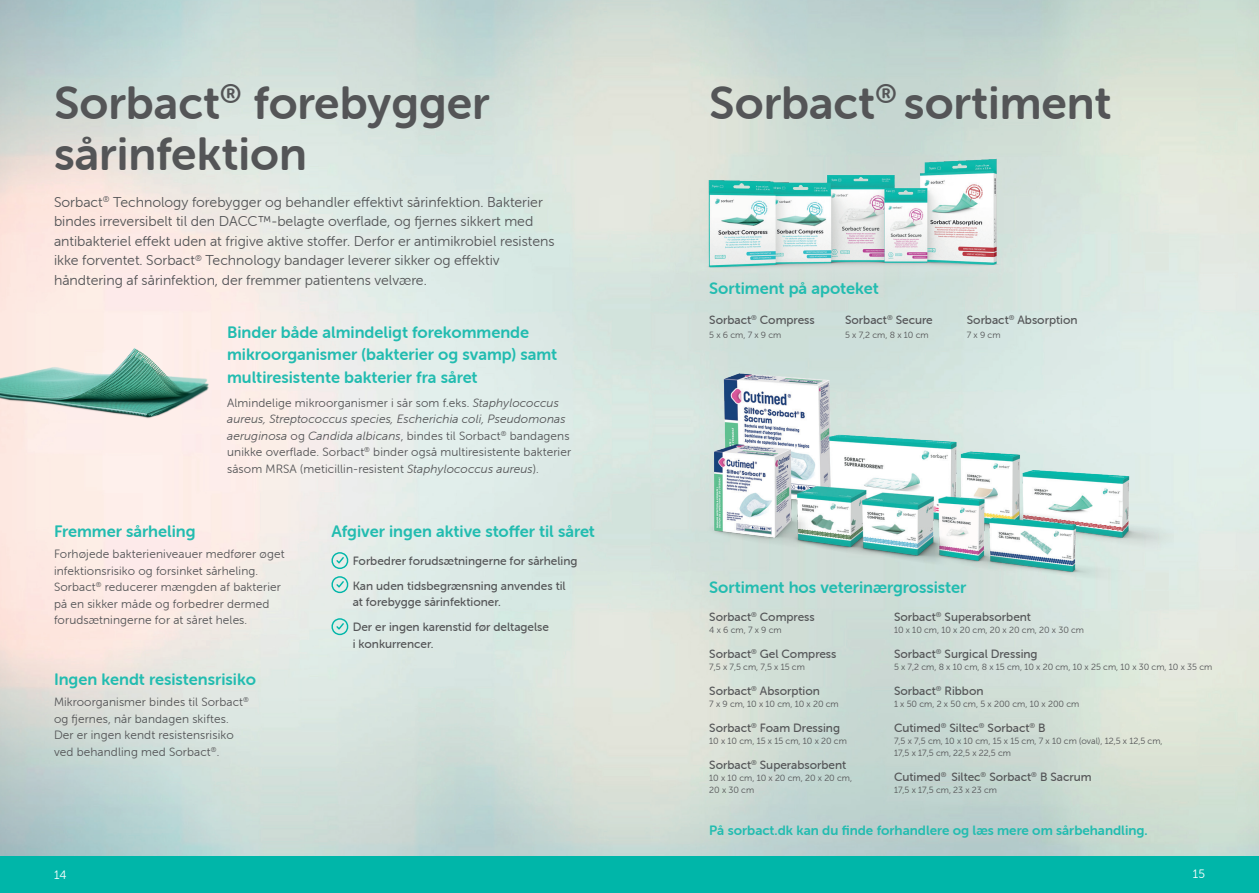
<style>
.page{position:relative;width:1259px;height:893px;background:#fff}
.page>*{position:absolute;margin:0;border:0;box-sizing:border-box;transform-origin:0 0}
.t1{font:46.5px/51px "Museo Sans Rounded 700";color:#545557}
.t2{font:16.5px/22.5px "Museo Sans Rounded 700";color:#22bcb0}
.t3{font:14.25px/19.5px "Museo Sans Rounded 300";color:#545557}
.t4{font:13.5px "Museo Sans Rounded 700";color:#22bcb0}
.t5{font:12.15px "Museo Sans Rounded 300";color:#fff}
.t6{font:12px/16.5px "Museo Sans Rounded 300";letter-spacing:.01em;color:#545557}
.t7{font:12px/25px "Museo Sans Rounded 500";color:#545557}
.t8{font:9px/12px "Museo Sans Rounded 300";color:#545557}
.s1{font-style:italic}
</style>
<div class="page">
<img style="left:0;top:0;width:1259px;height:857px">
<img style="left:0;top:325px;width:214px;height:127px">
<svg style="left:331px;top:552px;width:18px;height:17px"></svg>
<svg style="left:331px;top:576px;width:18px;height:17px"></svg>
<svg style="left:331px;top:618px;width:18px;height:17px"></svg>
<img style="left:689px;top:349px;width:484px;height:272px">
<img style="left:692px;top:108px;width:326px;height:172px">
<div style="left:0;top:857px;width:1259px;height:36px;background:#00b6a9"></div>
<h1 class="t1" style="left:54px;top:77px;width:437px">Sorbact<sup>®</sup> forebygger sårinfektion</h1>
<p class="t3" style="left:54px;top:192px;width:502px">Sorbact<sup>®</sup> Technology forebygger og behandler effektivt sårinfektion. Bakterier bindes irreversibelt til den DACC™-belagte overflade, og fjernes sikkert med antibakteriel effekt uden at frigive aktive stoffer. Derfor er antimikrobiel resistens ikke forventet. Sorbact<sup>®</sup> Technology bandager leverer sikker og effektiv håndtering af sårinfektion, der fremmer patientens velvære.</p>
<h2 class="t2" style="left:227px;top:321px;width:331px">Binder både almindeligt forekommende mikroorganismer (bakterier og svamp) samt multiresistente bakterier fra såret</h2>
<p class="t6" style="left:227px;top:394px;width:345px">Almindelige mikroorganismer i sår som f.eks. <span class="s1">Staphylococcus aureus, Streptococcus species, Escherichia coli, Pseudomonas aeruginosa</span> og <span class="s1">Candida albicans</span>, bindes til Sorbact<sup>®</sup> bandagens unikke overflade. Sorbact<sup>®</sup> binder også multiresistente bakterier såsom MRSA (meticillin-resistent <span class="s1">Staphylococcus aureus</span>).</p>
<h2 class="t2" style="left:54px;top:520px;width:143px">Fremmer sårheling</h2>
<h2 class="t2" style="left:331px;top:520px;width:265px">Afgiver ingen aktive stoffer til såret</h2>
<p class="t6" style="left:54px;top:546px;width:232px">Forhøjede bakterieniveauer medfører øget infektionsrisiko og forsinket sårheling.<br>Sorbact<sup>®</sup> reducerer mængden af bakterier på en sikker måde og forbedrer dermed forudsætningerne for at såret heles.</p>
<h2 class="t2" style="left:54px;top:668px;width:203px">Ingen kendt resistensrisiko</h2>
<p class="t6" style="left:54px;top:694px;width:196px">Mikroorganismer bindes til Sorbact<sup>® </sup>og fjernes, når bandagen skiftes.<br>Der er ingen kendt resistensrisiko ved behandling med Sorbact<sup>®</sup>.</p>
<p class="t7" style="left:353px;top:548px;width:226px">Forbedrer forudsætningerne for sårheling<br>Kan uden tidsbegrænsning anvendes til</p>
<p class="t7" style="left:353px;top:590px;width:198px">at forebygge sårinfektioner.<br>Der er ingen karenstid før deltagelse</p>
<p class="t7" style="left:353px;top:631px;width:82px">i konkurrencer.</p>
<h1 class="t1" style="left:709px;top:77px;width:404px">Sorbact<sup>®</sup> sortiment</h1>
<h2 class="t2" style="left:709px;top:277px;width:171px">Sortiment på apoteket</h2>
<p class="t7" style="left:709px;top:307px;width:107px">Sorbact<sup>®</sup> Compress</p>
<p class="t8" style="left:709px;top:329px;width:74px">5 x 6 cm, 7 x 9 cm</p>
<p class="t7" style="left:845px;top:307px;width:89px">Sorbact<sup>®</sup> Secure</p>
<p class="t8" style="left:845px;top:329px;width:85px">5 x 7,2 cm, 8 x 10 cm</p>
<p class="t7" style="left:967px;top:307px;width:112px">Sorbact<sup>®</sup> Absorption</p>
<p class="t8" style="left:967px;top:329px;width:35px">7 x 9 cm</p>
<h2 class="t2" style="left:709px;top:576px;width:259px">Sortiment hos veterinærgrossister</h2>
<p class="t7" style="left:709px;top:604px;width:107px">Sorbact<sup>®</sup> Compress</p>
<p class="t8" style="left:709px;top:624px;width:74px">4 x 6 cm, 7 x 9 cm</p>
<p class="t7" style="left:709px;top:641px;width:129px">Sorbact<sup>®</sup> Gel Compress</p>
<p class="t8" style="left:709px;top:661px;width:97px">7,5 x 7,5 cm, 7,5 x 15 cm</p>
<p class="t7" style="left:709px;top:678px;width:112px">Sorbact<sup>®</sup> Absorption</p>
<p class="t8" style="left:709px;top:698px;width:131px">7 x 9 cm, 10 x 10 cm, 10 x 20 cm</p>
<p class="t7" style="left:709px;top:715px;width:132px">Sorbact<sup>®</sup> Foam Dressing</p>
<p class="t8" style="left:709px;top:735px;width:139px">10 x 10 cm, 15 x 15 cm, 10 x 20 cm</p>
<p class="t7" style="left:709px;top:752px;width:138px">Sorbact<sup>®</sup> Superabsorbent</p>
<p class="t8" style="left:709px;top:772px;width:144px">10 x 10 cm, 10 x 20 cm, 20 x 20 cm,<br>20 x 30 cm</p>
<p class="t7" style="left:894px;top:604px;width:138px">Sorbact<sup>®</sup> Superabsorbent</p>
<p class="t8" style="left:894px;top:624px;width:192px">10 x 10 cm, 10 x 20 cm, 20 x 20 cm, 20 x 30 cm</p>
<p class="t7" style="left:894px;top:641px;width:145px">Sorbact<sup>®</sup> Surgical Dressing</p>
<p class="t8" style="left:894px;top:661px;width:320px">5 x 7,2 cm, 8 x 10 cm, 8 x 15 cm, 10 x 20 cm, 10 x 25 cm, 10 x 30 cm, 10 x 35 cm</p>
<p class="t7" style="left:894px;top:678px;width:91px">Sorbact<sup>®</sup> Ribbon</p>
<p class="t8" style="left:894px;top:698px;width:187px">1 x 50 cm, 2 x 50 cm, 5 x 200 cm, 10 x 200 cm</p>
<p class="t7" style="left:894px;top:715px;width:153px">Cutimed<sup>®</sup> Siltec<sup>®</sup> Sorbact<sup>®</sup> B</p>
<p class="t8" style="left:894px;top:735px;width:270px">7,5 x 7,5 cm, 10 x 10 cm, 15 x 15 cm, 7 x 10 cm (oval), 12,5 x 12,5 cm,<br>17,5 x 17,5 cm, 22,5 x 22,5 cm</p>
<p class="t7" style="left:894px;top:764px;width:199px">Cutimed<sup>®</sup> Siltec<sup>®</sup> Sorbact<sup>®</sup> B Sacrum</p>
<p class="t8" style="left:894px;top:784px;width:105px">17,5 x 17,5 cm, 23 x 23 cm</p>
<p class="t4" style="left:709px;top:822px;width:440px">På sorbact.dk kan du finde forhandlere og læs mere om sårbehandling.</p>
<p class="t5" style="left:54px;top:868px;width:14px">14</p>
<p class="t5" style="left:1193px;top:868px;width:14px">15</p>
</div>
